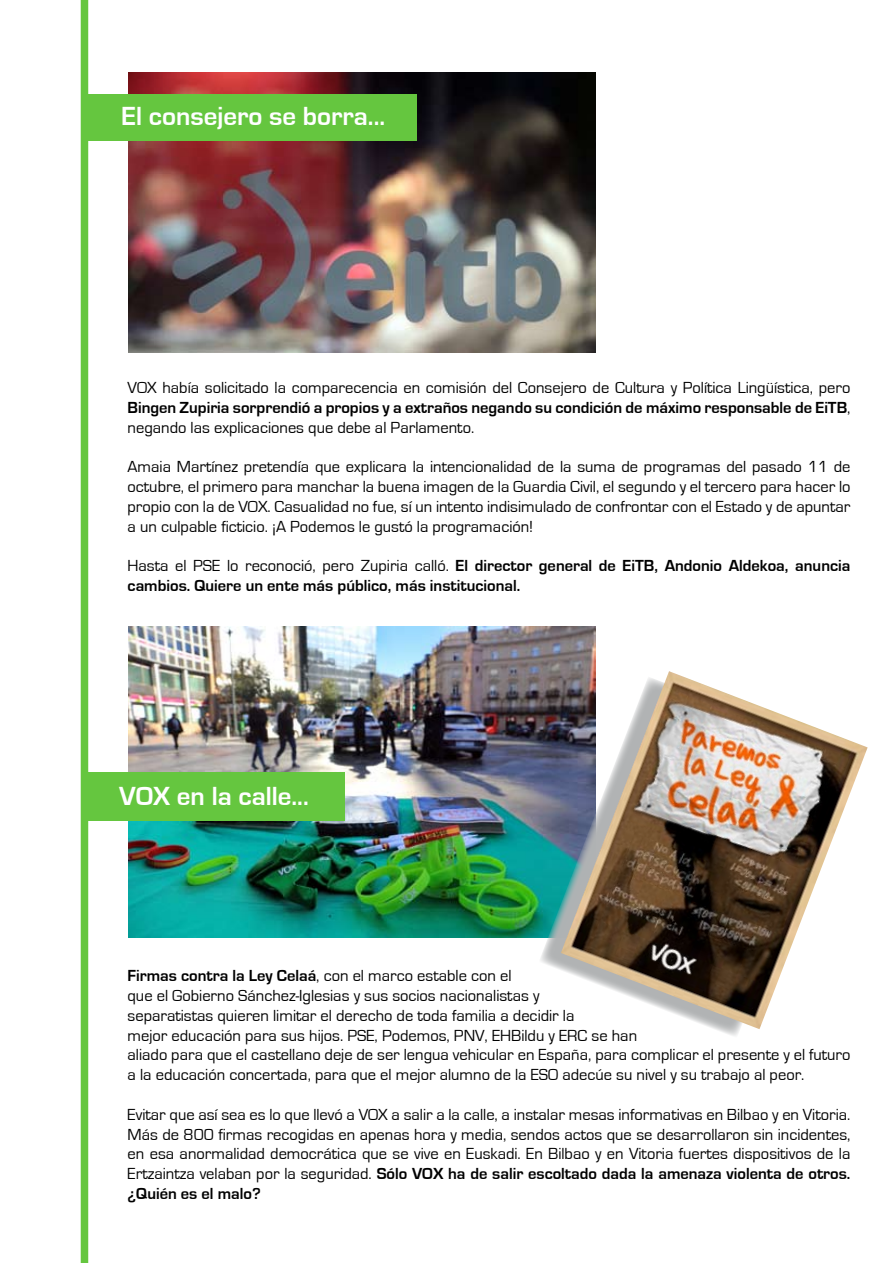
<style>
.page{position:relative;width:893px;height:1263px;background:#fff}
.page>*{position:absolute;margin:0;border:0;box-sizing:border-box;transform-origin:0 0}
.t1{font:700 27px "Eurostile";color:#fff}
.t2{font:16.5px/19.8px "Eurostile";color:#000;text-align:justify}
.t3{font:700 16.5px/19.8px "Eurostile";color:#000}
.s1{font-weight:700}
.s2{font-weight:400}
</style>
<div class="page">
<img style="left:129px;top:626px;width:466px;height:311px">
<img style="left:129px;top:72px;width:466px;height:280px">
<div style="left:85px;top:94px;width:332px;height:47px;background:#65c63f"></div>
<div style="left:86px;top:772px;width:258px;height:48px;background:#65c63f"></div>
<div style="left:81px;top:0;width:7px;height:1263px;background:#65c63f"></div>
<svg style="left:538px;top:676px;width:202px;height:360px"></svg>
<img style="left:561px;top:671px;width:307px;height:358px">
<h1 class="t1" style="left:121px;top:101px;width:265px">El consejero se borra...</h1>
<p class="t2" style="left:128px;top:378px;width:724px">VOX había solicitado la comparecencia en comisión del Consejero de Cultura y Política Lingüística, pero <span class="s1">Bingen Zupiria sorprendió a propios y a extraños negando su condición de máximo responsable de EiTB</span>, negando las explicaciones que debe al Parlamento.</p>
<p class="t2" style="left:128px;top:457px;width:724px">Amaia Martínez pretendía que explicara la intencionalidad de la suma de programas del pasado 11 de octubre, el primero para manchar la buena imagen de la Guardia Civil, el segundo y el tercero para hacer lo propio con la de VOX. Casualidad no fue, sí un intento indisimulado de confrontar con el Estado y de apuntar a un culpable ficticio. ¡A Podemos le gustó la programación!</p>
<p class="t3" style="left:128px;top:556px;width:724px"><span class="s2">Hasta el PSE lo reconoció, pero Zupiria calló.</span> El director general de EiTB, Andonio Aldekoa, anuncia cambios. Quiere un ente más público, más institucional.</p>
<h1 class="t1" style="left:119px;top:781px;width:191px">VOX en la calle...</h1>
<p class="t2" style="left:128px;top:966px;width:724px;text-align:left"><span class="s1">Firmas contra la Ley Celaá</span>, con el marco estable con el<br>que el Gobierno Sánchez-Iglesias y sus socios nacionalistas y<br>separatistas quieren limitar el derecho de toda familia a decidir la<br>mejor educación para sus hijos. PSE, Podemos, PNV, EHBildu y ERC se han<br>aliado para que el castellano deje de ser lengua vehicular en España, para complicar el presente y el futuro a la educación concertada, para que el mejor alumno de la ESO adecúe su nivel y su trabajo al peor.</p>
<p class="t2" style="left:128px;top:1105px;width:724px">Evitar que así sea es lo que llevó a VOX a salir a la calle, a instalar mesas informativas en Bilbao y en Vitoria.<br>Más de 800 firmas recogidas en apenas hora y media, sendos actos que se desarrollaron sin incidentes, en esa anormalidad democrática que se vive en Euskadi. En Bilbao y en Vitoria fuertes dispositivos de la Ertzaintza velaban por la seguridad. <span class="s1">Sólo VOX ha de salir escoltado dada la amenaza violenta de otros. ¿Quién es el malo?</span></p>
</div>
